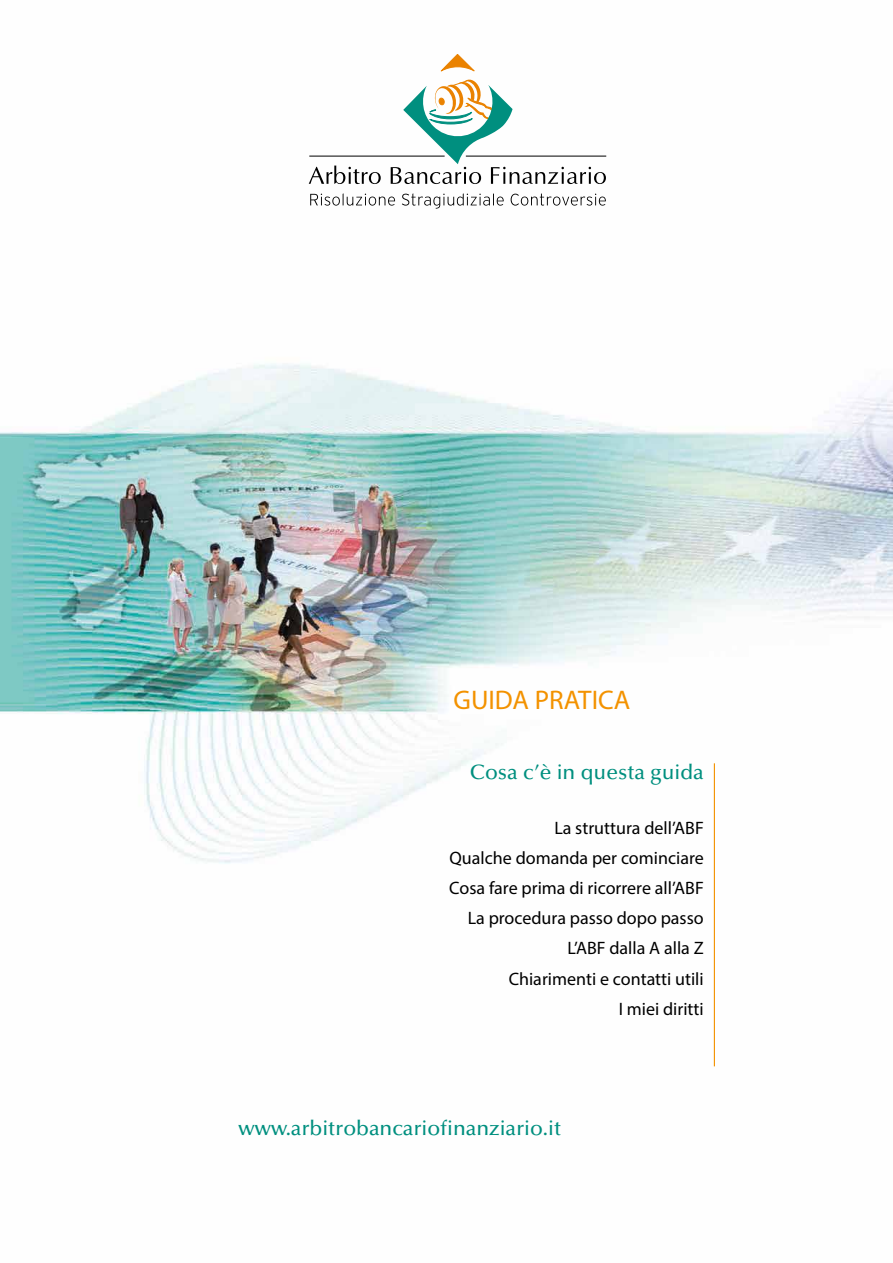
<style>
.page{position:relative;width:893px;height:1263px;background:#fff}
.page>*{position:absolute;margin:0;border:0;box-sizing:border-box;transform-origin:0 0}
.t1{font:27px "Myriad Pro";color:#f39200}
.t2{font:500 21px "Optima LT Std";color:#008f7f}
.t3{font:18px/30.2px "Myriad Pro";color:#000;text-align:right}
</style>
<div class="page">
<img style="left:0;top:155px;width:893px;height:912px">
<hr style="left:309px;top:156px;width:136px;height:1px;background:#000">
<svg style="left:309px;top:165px;width:72px;height:19px"></svg>
<svg style="left:310px;top:193px;width:85px;height:13px"></svg>
<svg style="left:402px;top:193px;width:102px;height:16px"></svg>
<svg style="left:511px;top:193px;width:95px;height:13px"></svg>
<svg style="left:391px;top:54px;width:215px;height:130px"></svg>
<hr style="left:714px;top:763px;width:1px;height:303px;background:#f39200">
<h1 class="t1" style="left:454px;top:683px;width:178px">GUIDA PRATICA</h1>
<p class="t2" style="left:470px;top:760px;width:235px">Cosa c’è in questa guida</p>
<p class="t3" style="left:449px;top:813px;width:256px">La struttura dell’ABF<br>Qualche domanda per cominciare<br>Cosa fare prima di ricorrere all’ABF<br>La procedura passo dopo passo<br>L’ABF dalla A alla Z<br>Chiarimenti e contatti utili<br>I miei diritti</p>
<p class="t2" style="left:238px;top:1116px;width:324px">www.arbitrobancariofinanziario.it</p>
</div>
